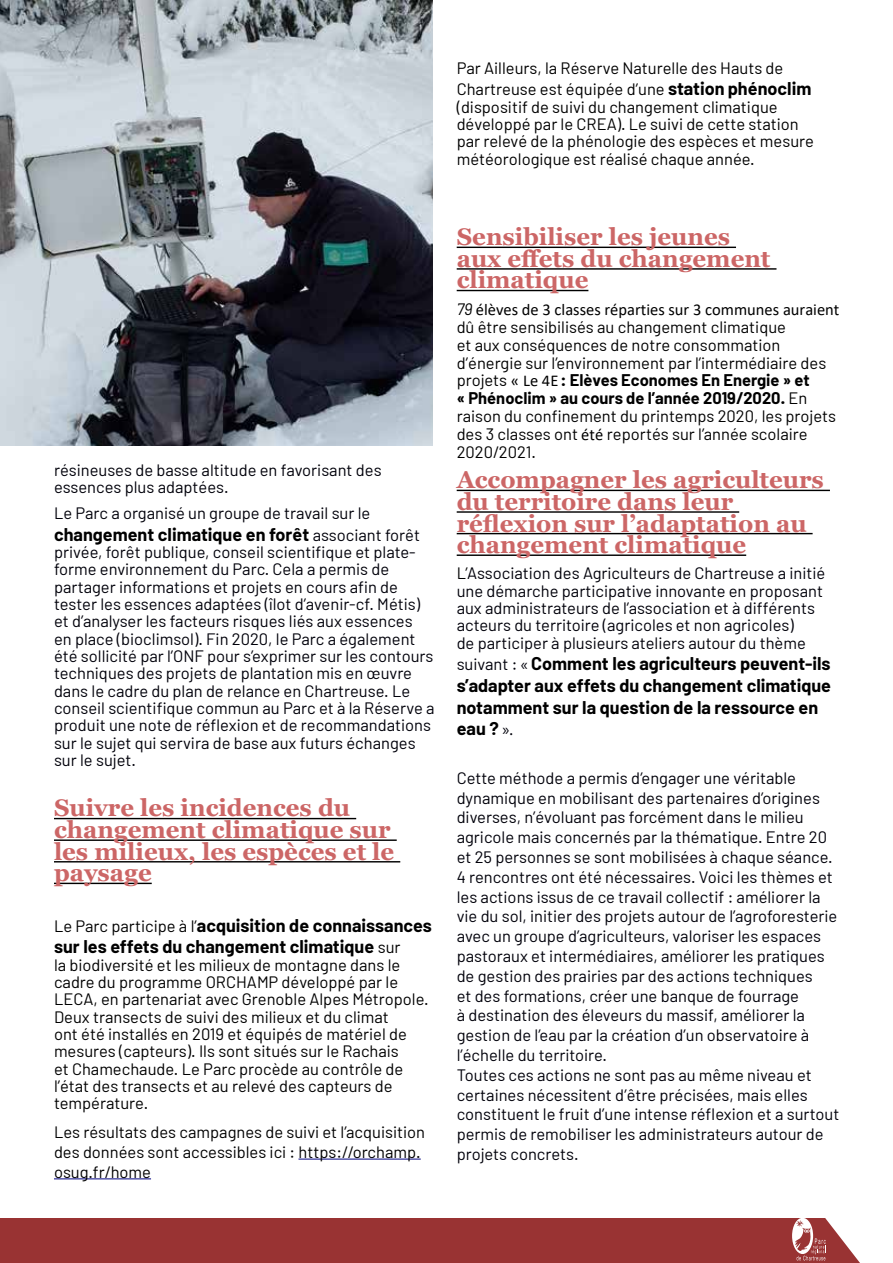
<style>
.page{position:relative;width:893px;height:1263px;background:#fff}
.page>*{position:absolute;margin:0;border:0;box-sizing:border-box;transform-origin:0 0}
.t1{font:700 24px/21.6px "Georgia";color:#c66}
.t2{font:700 18px/21.6px "Barlow";color:#000}
.t3{font:16.5px/19.8px "Barlow";color:#00000a}
.t4{font:16.5px/17.4px "Barlow";color:#000}
.t5{font:16.5px "Calibri";color:#000}
.s1{font-weight:700;font-size:18px}
.s2{font-weight:400;font-size:16.5px;color:#00000a}
.s3{font-weight:400;font-size:16.5px}
.s4{font-family:"Barlow";font-style:italic}
.s5{font-family:"Calibri"}
.s6{font-weight:700}
.s7{color:#000}
.s8{font-family:"Myriad Pro";font-weight:400;font-size:16.5px;color:#00000a}
</style>
<div class="page">
<div style="left:0;top:1218px;width:860px;height:45px;background:#933"></div>
<svg style="left:792px;top:1218px;width:68px;height:45px"></svg>
<hr style="left:54px;top:818px;width:302px;height:1px;background:#000">
<hr style="left:54px;top:839px;width:343px;height:2px;background:#000">
<hr style="left:54px;top:861px;width:346px;height:1px;background:#000">
<hr style="left:54px;top:883px;width:98px;height:1px;background:#000">
<hr style="left:298px;top:1159px;width:123px;height:1px;background:#000080">
<hr style="left:54px;top:1178px;width:97px;height:1px;background:#000080">
<hr style="left:457px;top:247px;width:279px;height:1px;background:#000">
<hr style="left:457px;top:268px;width:319px;height:2px;background:#000">
<hr style="left:457px;top:290px;width:131px;height:1px;background:#000">
<hr style="left:457px;top:490px;width:373px;height:1px;background:#000">
<hr style="left:457px;top:511px;width:282px;height:2px;background:#000">
<hr style="left:457px;top:533px;width:356px;height:1px;background:#000">
<hr style="left:457px;top:554px;width:289px;height:2px;background:#000">
<img style="left:0;top:0;width:432px;height:446px">
<p class="t4" style="left:457px;top:56px;width:356px;line-height:21.6px">Par Ailleurs, la Réserve Naturelle des Hauts de<br>Chartreuse est équipée d’une <span class="s1">station phénoclim</span></p>
<p class="t4" style="left:457px;top:97px;width:359px">(dispositif de suivi du changement climatique développé par le CREA). Le suivi de cette station par relevé de la phénologie des espèces et mesure météorologique est réalisé chaque année.</p>
<p class="t3" style="left:54px;top:461px;width:329px;line-height:17.2px">résineuses de basse altitude en favorisant des essences plus adaptées.</p>
<p class="t3" style="left:54px;top:503px;width:318px">Le Parc a organisé un groupe de travail sur le</p>
<p class="t2" style="left:54px;top:523px;width:368px">changement climatique en forêt <span class="s2">associant forêt</span></p>
<p class="t3" style="left:54px;top:543px;width:382px;line-height:17.4px">privée, forêt publique, conseil scientifique et plate&shy;forme environnement du Parc. Cela a permis de partager informations et projets en cours afin de tester les essences adaptées (îlot d’avenir-cf. Métis) et d’analyser les facteurs risques liés aux essences<br>en place (bioclimsol). Fin 2020, le Parc a également été sollicité par l’ONF pour s’exprimer sur les contours techniques des projets de plantation mis en œuvre dans le cadre du plan de relance en Chartreuse. Le conseil scientifique commun au Parc et à la Réserve a produit une note de réflexion et de recommandations sur le sujet qui servira de base aux futurs échanges sur le sujet.</p>
<h1 class="t1" style="left:54px;top:797px;width:342px">Suivre les incidences du changement climatique sur les milieux, les espèces et le paysage</h1>
<p class="t2" style="left:54px;top:914px;width:380px"><span class="s3">Le Parc participe à l’</span>acquisition de connaissances sur les effets du changement climatique <span class="s3">sur</span></p>
<p class="t4" style="left:54px;top:955px;width:376px">la biodiversité et les milieux de montagne dans le cadre du programme ORCHAMP développé par le LECA, en partenariat avec Grenoble Alpes Métropole.<br>Deux transects de suivi des milieux et du climat<br>ont été installés en 2019 et équipés de matériel de mesures (capteurs). Ils sont situés sur le Rachais<br>et Chamechaude. Le Parc procède au contrôle de l’état des transects et au relevé des capteurs de température.</p>
<p class="t4" style="left:54px;top:1122px;width:373px;line-height:19.8px">Les résultats des campagnes de suivi et l’acquisition des données sont accessibles ici : https://orchamp. osug.fr/home</p>
<h1 class="t1" style="left:457px;top:226px;width:315px">Sensibiliser les jeunes aux effets du changement climatique</h1>
<p class="t5" style="left:457px;top:298px;width:384px"><span class="s4">79</span> élèves de 3 classes réparties sur 3 communes auraient</p>
<p class="t4" style="left:457px;top:318px;width:381px;line-height:17.9px">dû être sensibilisés au changement climatique<br>et aux conséquences de notre consommation d’énergie sur l’environnement par l’intermédiaire des projets <span class="s5">« Le 4E</span> <span class="s6">: Elèves Economes En Energie » et<br>« Phénoclim » au cours de l’année 2019/2020.</span> En raison du confinement du printemps 2020, les projets des 3 classes ont <span class="s5">été</span> reportés sur l’année scolaire 2020/2021.</p>
<h1 class="t1" style="left:457px;top:469px;width:369px">Accompagner les agriculteurs du territoire dans leur réflexion sur l’adaptation au changement climatique</h1>
<p class="t3" style="left:457px;top:564px;width:370px;line-height:17.4px"><span class="s7">L’</span>Association des Agriculteurs de Chartreuse a initié une démarche participative innovante en proposant aux administrateurs de l’association et à différents acteurs du territoire (agricoles et non agricoles)<br>de participer à plusieurs ateliers autour du thème</p>
<p class="t2" style="left:457px;top:653px;width:376px"><span class="s2">suivant :</span> <span class="s8">«</span> Comment les agriculteurs peuvent-ils s’adapter aux effets du changement climatique notamment sur la question de la ressource en eau ? <span class="s8">».</span></p>
<p class="t3" style="left:457px;top:767px;width:384px">Cette méthode a permis d’engager une véritable dynamique en mobilisant des partenaires d’origines diverses, n’évoluant pas forcément dans le milieu agricole mais concernés par la thématique. Entre 20 et 25 personnes se sont mobilisées à chaque séance.<br>4 rencontres ont été nécessaires. Voici les thèmes et les actions issus de ce travail collectif : améliorer la vie du sol, initier des projets autour de l’agroforesterie avec un groupe d’agriculteurs, valoriser les espaces pastoraux et intermédiaires, améliorer les pratiques de gestion des prairies par des actions techniques<br>et des formations, créer une banque de fourrage<br>à destination des éleveurs du massif, améliorer la gestion de l’eau par la création d’un observatoire à l’échelle du territoire.<br>Toutes ces actions ne sont pas au même niveau et certaines nécessitent d’être précisées, mais elles constituent le fruit d’une intense réflexion et a surtout permis de remobiliser les administrateurs autour de projets concrets.</p>
</div>
